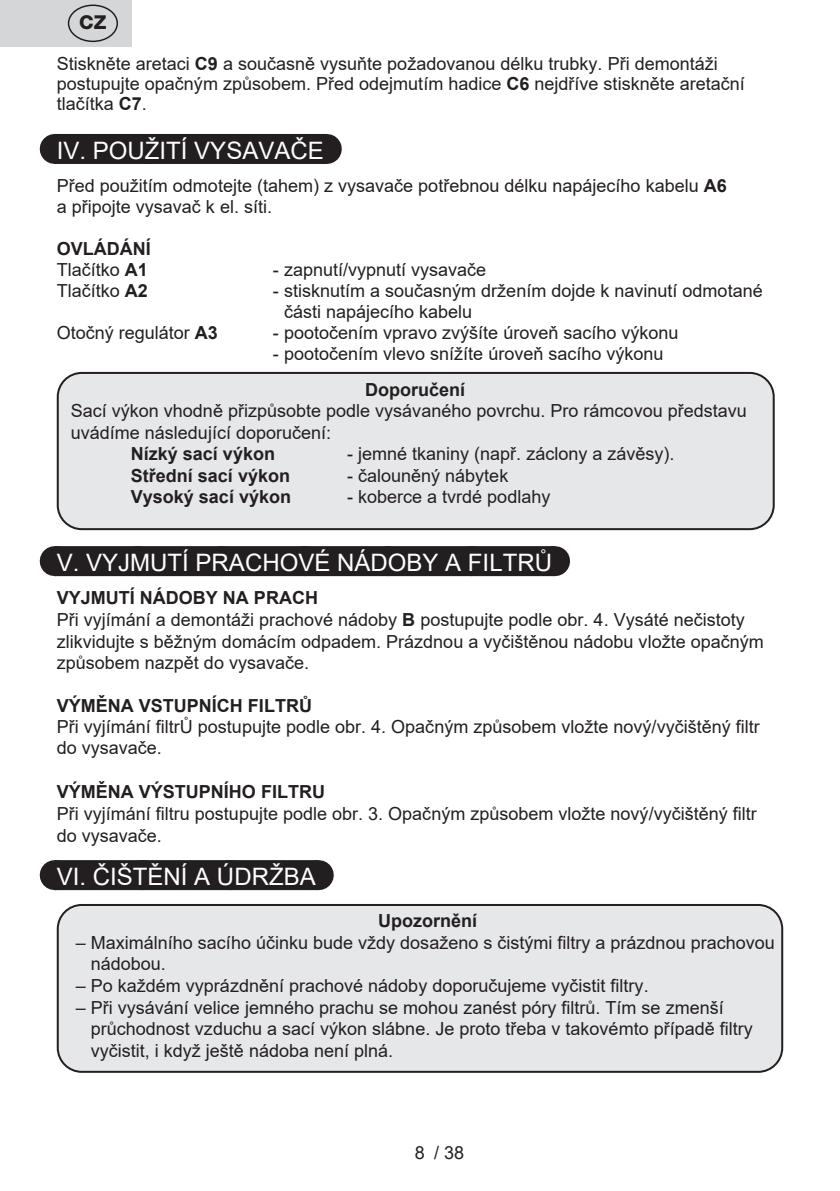
<style>
.page{position:relative;width:840px;height:1191px;background:#fff}
.page>*{position:absolute;margin:0;border:0;box-sizing:border-box;transform-origin:0 0}
.t1{font:24px "Arial";color:#fff}
.t2{font:800 19.2px "Helvetica Neue OT";color:#231f20}
.t3{font:18px/21.6px "Arial";color:#231f20}
.t4{font:700 18px/21px "Arial";color:#231f20}
.s1{font-weight:700}
.s2{font-weight:400}
</style>
<div class="page">
<div style="left:55px;top:134px;width:270px;height:30px;background:#231f20"></div>
<hr style="left:325px;top:134px;width:1px;height:30px;background:#231f20">
<div style="left:55px;top:546px;width:498px;height:30px;background:#231f20"></div>
<svg style="left:140px;top:546px;width:372px;height:1px"></svg>
<hr style="left:553px;top:546px;width:1px;height:30px;background:#231f20">
<div style="left:55px;top:860px;width:262px;height:30px;background:#231f20"></div>
<svg style="left:145px;top:860px;width:129px;height:1px"></svg>
<hr style="left:317px;top:860px;width:1px;height:30px;background:#231f20">
<div style="left:58px;top:373px;width:715px;height:156px;background:#e6e7e9;border-radius:24px"></div>
<div style="left:57px;top:372px;width:717px;height:158px;border:2px solid #231f20;border-radius:24px"></div>
<div style="left:58px;top:905px;width:723px;height:166px;background:#e6e7e9;border-radius:24px"></div>
<div style="left:57px;top:904px;width:725px;height:168px;border:2px solid #231f20;border-radius:24px"></div>
<div style="left:0;top:0;width:131px;height:47px;background:#d5d6d8"></div>
<div style="left:68px;top:5px;width:50px;height:37px;border:1px solid #231f20;border-radius:50%"></div>
<p class="t2" style="left:79px;top:11px;width:29px">CZ</p>
<p class="t3" style="left:57px;top:53px;width:689px;line-height:20px">Stiskněte aretaci <span class="s1">C9</span> a současně vysuňte požadovanou délku trubky. Při demontáži postupujte opačným způsobem. Před odejmutím hadice <span class="s1">C6</span> nejdříve stiskněte aretační tlačítka <span class="s1">C7</span>.</p>
<h1 class="t1" style="left:57px;top:134px;width:268px">IV. POUŽITÍ VYSAVAČE</h1>
<p class="t3" style="left:57px;top:175px;width:671px;line-height:21px">Před použitím odmotejte (tahem) z vysavače potřebnou délku napájecího kabelu <span class="s1">A6 </span>a připojte vysavač k el. síti.</p>
<p class="t4" style="left:57px;top:238px;width:95px">OVLÁDÁNÍ<br><span class="s2">Tlačítko</span> A1</p>
<p class="t3" style="left:273px;top:258px;width:215px">- zapnutí/vypnutí vysavače</p>
<p class="t3" style="left:57px;top:279px;width:93px">Tlačítko <span class="s1">A2</span></p>
<p class="t3" style="left:284px;top:280px;width:480px;line-height:21px;text-indent:-11px">- stisknutím a současným držením dojde k navinutí odmotané části napájecího kabelu</p>
<p class="t3" style="left:57px;top:321px;width:163px">Otočný regulátor <span class="s1">A3</span></p>
<p class="t3" style="left:273px;top:321px;width:407px">- pootočením vpravo zvýšíte úroveň sacího výkonu</p>
<p class="t3" style="left:273px;top:342px;width:392px">- pootočením vlevo snížíte úroveň sacího výkonu</p>
<p class="t4" style="left:365px;top:379px;width:102px">Doporučení</p>
<p class="t3" style="left:71px;top:400px;width:677px">Sací výkon vhodně přizpůsobte podle vysávaného povrchu. Pro rámcovou představu uvádíme následující doporučení:</p>
<p class="t4" style="left:131px;top:444px;width:146px">Nízký sací výkon</p>
<p class="t3" style="left:347px;top:443px;width:329px">- jemné tkaniny (např. záclony a závěsy).</p>
<p class="t4" style="left:131px;top:465px;width:161px">Střední sací výkon</p>
<p class="t3" style="left:347px;top:464px;width:163px">- čalouněný nábytek</p>
<p class="t4" style="left:131px;top:486px;width:162px">Vysoký sací výkon</p>
<p class="t3" style="left:347px;top:486px;width:205px">- koberce a tvrdé podlahy</p>
<h1 class="t1" style="left:57px;top:546px;width:496px">V. VYJMUTÍ PRACHOVÉ NÁDOBY A FILTRŮ</h1>
<p class="t3" style="left:57px;top:587px;width:708px"><span class="s1">VYJMUTÍ NÁDOBY NA PRACH<br></span>Při vyjímání a demontáži prachové nádoby <span class="s1">B</span> postupujte podle obr. 4. Vysáté nečistoty zlikvidujte s běžným domácím odpadem. Prázdnou a vyčištěnou nádobu vložte opačným způsobem nazpět do vysavače.</p>
<p class="t4" style="left:57px;top:695px;width:257px">VÝMĚNA VSTUPNÍCH FILTRŮ</p>
<p class="t3" style="left:57px;top:715px;width:704px">Při vyjímání filtrŮ postupujte podle obr. 4. Opačným způsobem vložte nový/vyčištěný filtr do vysavače.</p>
<p class="t4" style="left:57px;top:781px;width:270px">VÝMĚNA VÝSTUPNÍHO FILTRU</p>
<p class="t3" style="left:57px;top:802px;width:701px">Při vyjímání filtru postupujte podle obr. 3. Opačným způsobem vložte nový/vyčištěný filtr do vysavače.</p>
<h1 class="t1" style="left:57px;top:860px;width:260px">VI. ČIŠTĚNÍ A ÚDRŽBA</h1>
<p class="t4" style="left:378px;top:910px;width:101px">Upozornění</p>
<p class="t3" style="left:91px;top:931px;width:685px;text-indent:-15px">– Maximálního sacího účinku bude vždy dosaženo s čistými filtry a prázdnou prachovou nádobou.</p>
<p class="t3" style="left:76px;top:974px;width:574px">– Po každém vyprázdnění prachové nádoby doporučujeme vyčistit filtry.</p>
<p class="t3" style="left:91px;top:996px;width:663px;text-indent:-15px">– Při vysávání velice jemného prachu se mohou zanést póry filtrů. Tím se zmenší průchodnost vzduchu a sací výkon slábne. Je proto třeba v takovémto případě filtry vyčistit, i když ještě nádoba není plná.</p>
<p class="t3" style="left:415px;top:1142px;width:12px">8</p>
<p class="t3" style="left:434px;top:1142px;width:32px">/ 38</p>
</div>
